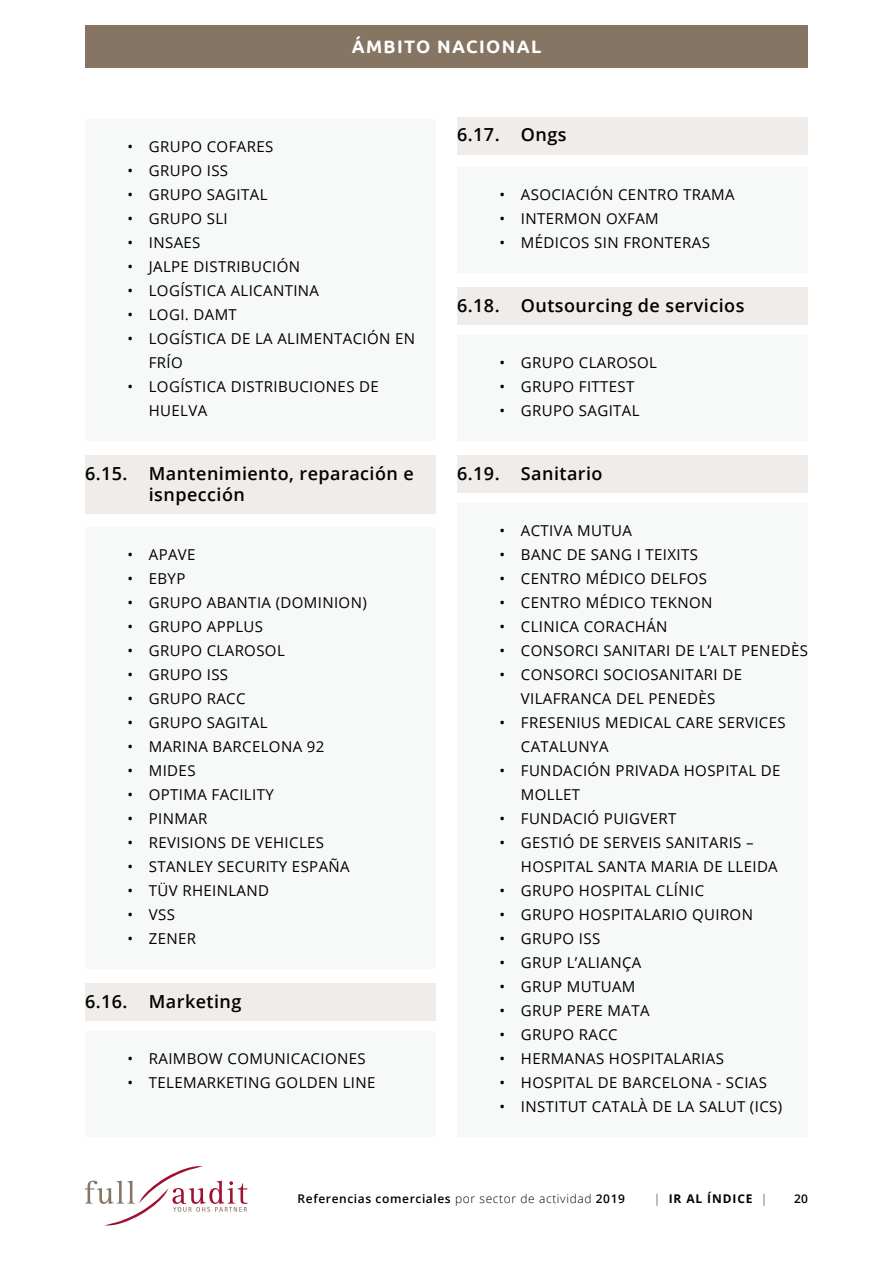
<style>
.page{position:relative;width:893px;height:1263px;background:#fff}
.page>*{position:absolute;margin:0;border:0;box-sizing:border-box;transform-origin:0 0}
.t1{font:600 18px/21.6px "Open Sans";letter-spacing:.025em;color:#000}
.t2{font:700 18px "Ubuntu";letter-spacing:.075em;color:#fff}
.t3{font:15px/24px "Open Sans";letter-spacing:.025em;color:#000}
.t4{font:600 12px "Open Sans";letter-spacing:.05em;color:#000}
.t5{font:700 12px "Open Sans";letter-spacing:.075em;color:#000}
.s1{font-weight:600;color:#89878c}
.s2{font-weight:300}
</style>
<div class="page">
<svg style="left:85px;top:1166px;width:162px;height:60px"></svg>
<div style="left:85px;top:26px;width:723px;height:42px;background:#877564"></div>
<div style="left:85px;top:119px;width:351px;height:57px;background:#f7f8f8"></div>
<div style="left:85px;top:167px;width:351px;height:57px;background:#f7f8f8"></div>
<div style="left:85px;top:215px;width:351px;height:57px;background:#f7f8f8"></div>
<div style="left:85px;top:263px;width:351px;height:57px;background:#f7f8f8"></div>
<div style="left:85px;top:311px;width:351px;height:81px;background:#f7f8f8"></div>
<div style="left:85px;top:359px;width:351px;height:81px;background:#f7f8f8"></div>
<div style="left:85px;top:455px;width:351px;height:59px;background:#efece9"></div>
<div style="left:85px;top:527px;width:351px;height:57px;background:#f7f8f8"></div>
<div style="left:85px;top:575px;width:351px;height:57px;background:#f7f8f8"></div>
<div style="left:85px;top:623px;width:351px;height:57px;background:#f7f8f8"></div>
<div style="left:85px;top:671px;width:351px;height:57px;background:#f7f8f8"></div>
<div style="left:85px;top:719px;width:351px;height:57px;background:#f7f8f8"></div>
<div style="left:85px;top:767px;width:351px;height:57px;background:#f7f8f8"></div>
<div style="left:85px;top:815px;width:351px;height:57px;background:#f7f8f8"></div>
<div style="left:85px;top:863px;width:351px;height:57px;background:#f7f8f8"></div>
<div style="left:85px;top:911px;width:351px;height:57px;background:#f7f8f8"></div>
<div style="left:85px;top:983px;width:351px;height:38px;background:#efece9"></div>
<div style="left:85px;top:1031px;width:351px;height:57px;background:#f7f8f8"></div>
<div style="left:85px;top:1079px;width:351px;height:57px;background:#f7f8f8"></div>
<div style="left:457px;top:117px;width:351px;height:37px;background:#efece9"></div>
<div style="left:457px;top:167px;width:351px;height:57px;background:#f7f8f8"></div>
<div style="left:457px;top:215px;width:351px;height:57px;background:#f7f8f8"></div>
<div style="left:457px;top:287px;width:351px;height:38px;background:#efece9"></div>
<div style="left:457px;top:335px;width:351px;height:57px;background:#f7f8f8"></div>
<div style="left:457px;top:383px;width:351px;height:57px;background:#f7f8f8"></div>
<div style="left:457px;top:455px;width:351px;height:38px;background:#efece9"></div>
<div style="left:457px;top:503px;width:351px;height:57px;background:#f7f8f8"></div>
<div style="left:457px;top:551px;width:351px;height:57px;background:#f7f8f8"></div>
<div style="left:457px;top:599px;width:351px;height:57px;background:#f7f8f8"></div>
<div style="left:457px;top:647px;width:351px;height:81px;background:#f7f8f8"></div>
<div style="left:457px;top:695px;width:351px;height:81px;background:#f7f8f8"></div>
<div style="left:457px;top:743px;width:351px;height:81px;background:#f7f8f8"></div>
<div style="left:457px;top:815px;width:351px;height:81px;background:#f7f8f8"></div>
<div style="left:457px;top:887px;width:351px;height:57px;background:#f7f8f8"></div>
<div style="left:457px;top:935px;width:351px;height:57px;background:#f7f8f8"></div>
<div style="left:457px;top:983px;width:351px;height:57px;background:#f7f8f8"></div>
<div style="left:457px;top:1031px;width:351px;height:57px;background:#f7f8f8"></div>
<div style="left:457px;top:1079px;width:351px;height:57px;background:#f7f8f8"></div>
<p class="t2" style="left:352px;top:36px;width:191px">ÁMBITO NACIONAL</p>
<p class="t3" style="left:128px;top:134px;width:147px">• GRUPO COFARES</p>
<p class="t3" style="left:128px;top:158px;width:102px">• GRUPO ISS</p>
<p class="t3" style="left:128px;top:182px;width:141px">• GRUPO SAGITAL</p>
<p class="t3" style="left:128px;top:206px;width:102px">• GRUPO SLI</p>
<p class="t3" style="left:128px;top:230px;width:74px">• INSAES</p>
<p class="t3" style="left:128px;top:254px;width:174px">• JALPE DISTRIBUCIÓN</p>
<p class="t3" style="left:128px;top:278px;width:193px">• LOGÍSTICA ALICANTINA</p>
<p class="t3" style="left:128px;top:302px;width:111px">• LOGI. DAMT</p>
<p class="t3" style="left:149px;top:326px;width:268px;text-indent:-21px">• LOGÍSTICA DE LA ALIMENTACIÓN EN<br>FRÍO</p>
<p class="t3" style="left:149px;top:374px;width:232px;text-indent:-21px">• LOGÍSTICA DISTRIBUCIONES DE<br>HUELVA</p>
<p class="t1" style="left:149px;top:462px;width:267px;text-indent:-64px">6.15. Mantenimiento, reparación e isnpección</p>
<p class="t3" style="left:128px;top:542px;width:70px">• APAVE</p>
<p class="t3" style="left:128px;top:566px;width:59px">• EBYP</p>
<p class="t3" style="left:128px;top:590px;width:241px">• GRUPO ABANTIA (DOMINION)</p>
<p class="t3" style="left:128px;top:614px;width:137px">• GRUPO APPLUS</p>
<p class="t3" style="left:128px;top:638px;width:159px">• GRUPO CLAROSOL</p>
<p class="t3" style="left:128px;top:662px;width:102px">• GRUPO ISS</p>
<p class="t3" style="left:128px;top:686px;width:120px">• GRUPO RACC</p>
<p class="t3" style="left:128px;top:710px;width:141px">• GRUPO SAGITAL</p>
<p class="t3" style="left:128px;top:734px;width:198px">• MARINA BARCELONA 92</p>
<p class="t3" style="left:128px;top:758px;width:69px">• MIDES</p>
<p class="t3" style="left:128px;top:782px;width:148px">• OPTIMA FACILITY</p>
<p class="t3" style="left:128px;top:806px;width:81px">• PINMAR</p>
<p class="t3" style="left:128px;top:830px;width:198px">• REVISIONS DE VEHICLES</p>
<p class="t3" style="left:128px;top:854px;width:224px">• STANLEY SECURITY ESPAÑA</p>
<p class="t3" style="left:128px;top:878px;width:143px">• TÜV RHEINLAND</p>
<p class="t3" style="left:128px;top:902px;width:49px">• VSS</p>
<p class="t3" style="left:128px;top:926px;width:70px">• ZENER</p>
<p class="t1" style="left:85px;top:990px;width:158px">6.16. Marketing</p>
<p class="t3" style="left:128px;top:1046px;width:240px">• RAIMBOW COMUNICACIONES</p>
<p class="t3" style="left:128px;top:1070px;width:249px">• TELEMARKETING GOLDEN LINE</p>
<p class="t1" style="left:457px;top:124px;width:111px">6.17. Ongs</p>
<p class="t3" style="left:500px;top:182px;width:236px">• ASOCIACIÓN CENTRO TRAMA</p>
<p class="t3" style="left:500px;top:206px;width:161px">• INTERMON OXFAM</p>
<p class="t3" style="left:500px;top:230px;width:212px">• MÉDICOS SIN FRONTERAS</p>
<p class="t1" style="left:457px;top:294px;width:289px">6.18. Outsourcing de servicios</p>
<p class="t3" style="left:500px;top:350px;width:159px">• GRUPO CLAROSOL</p>
<p class="t3" style="left:500px;top:374px;width:136px">• GRUPO FITTEST</p>
<p class="t3" style="left:500px;top:398px;width:141px">• GRUPO SAGITAL</p>
<p class="t1" style="left:457px;top:462px;width:147px">6.19. Sanitario</p>
<p class="t3" style="left:500px;top:518px;width:134px">• ACTIVA MUTUA</p>
<p class="t3" style="left:500px;top:542px;width:200px">• BANC DE SANG I TEIXITS</p>
<p class="t3" style="left:500px;top:566px;width:209px">• CENTRO MÉDICO DELFOS</p>
<p class="t3" style="left:500px;top:590px;width:214px">• CENTRO MÉDICO TEKNON</p>
<p class="t3" style="left:500px;top:614px;width:169px">• CLINICA CORACHÁN</p>
<p class="t3" style="left:500px;top:638px;width:310px">• CONSORCI SANITARI DE L’ALT PENEDÈS</p>
<p class="t3" style="left:500px;top:662px;width:244px;text-align:center">• CONSORCI SOCIOSANITARI DE<br>VILAFRANCA DEL PENEDÈS</p>
<p class="t3" style="left:521px;top:710px;width:266px;text-indent:-21px">• FRESENIUS MEDICAL CARE SERVICES<br>CATALUNYA</p>
<p class="t3" style="left:521px;top:758px;width:261px;text-indent:-21px">• FUNDACIÓN PRIVADA HOSPITAL DE<br>MOLLET</p>
<p class="t3" style="left:500px;top:806px;width:178px">• FUNDACIÓ PUIGVERT</p>
<p class="t3" style="left:521px;top:830px;width:258px;text-indent:-21px">• GESTIÓ DE SERVEIS SANITARIS –<br>HOSPITAL SANTA MARIA DE LLEIDA</p>
<p class="t3" style="left:500px;top:878px;width:206px">• GRUPO HOSPITAL CLÍNIC</p>
<p class="t3" style="left:500px;top:902px;width:255px">• GRUPO HOSPITALARIO QUIRON</p>
<p class="t3" style="left:500px;top:926px;width:102px">• GRUPO ISS</p>
<p class="t3" style="left:500px;top:950px;width:143px">• GRUP L’ALIANÇA</p>
<p class="t3" style="left:500px;top:974px;width:137px">• GRUP MUTUAM</p>
<p class="t3" style="left:500px;top:998px;width:151px">• GRUP PERE MATA</p>
<p class="t3" style="left:500px;top:1022px;width:120px">• GRUPO RACC</p>
<p class="t3" style="left:500px;top:1046px;width:226px">• HERMANAS HOSPITALARIAS</p>
<p class="t3" style="left:500px;top:1070px;width:269px">• HOSPITAL DE BARCELONA - SCIAS</p>
<p class="t3" style="left:500px;top:1094px;width:284px">• INSTITUT CATALÀ DE LA SALUT (ICS)</p>
<p class="t5" style="left:654px;top:1190px;width:115px"><span class="s1">|</span> IR AL ÍNDICE <span class="s1">|</span></p>
<p class="t4" style="left:298px;top:1190px;width:329px">Referencias comerciales <span class="s2">por sector de actividad</span> 2019</p>
<p class="t4" style="left:794px;top:1190px;width:15px">20</p>
</div>
